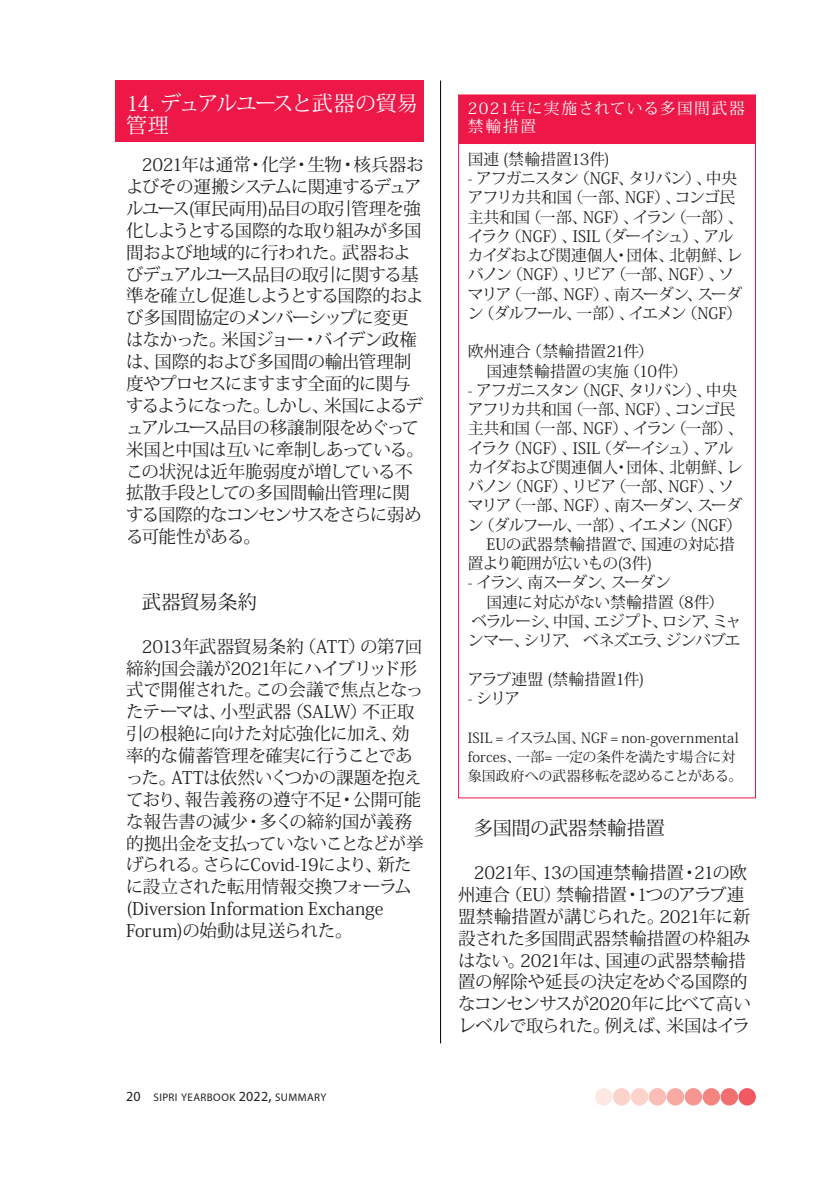
<style>
.page{position:relative;width:819px;height:1201px;background:#fff}
.page>*{position:absolute;margin:0;border:0;box-sizing:border-box;transform-origin:0 0}
.Headline_A_NEW{font:21px/21.9px "Koz Min Pr 6 N";letter-spacing:-.075em;color:#fff}
.t1{font:19.25px "Koz Min Pr 6 N";letter-spacing:-.005em;color:#231f20}
.t2{font:17.5px/21.9px "Koz Min Pr 6 N";letter-spacing:-.03em;color:#231f20}
.Box_text_first_parag{font:15.75px/19.2px "Koz Min Pr 6 N";letter-spacing:-.03em;color:#231f20}
.Box_text_first_parag-2{font:15.75px/19.2px "Koz Min Pr 6 N";letter-spacing:-.07em;color:#231f20}
.Box_text_first_parag-3{font:15.75px/19.2px "Koz Min Pr 6 N";letter-spacing:-.01em;color:#231f20}
.t3{font:15.75px/17.5px "Koz Min Pr 6 N";letter-spacing:.085em;color:#fff}
.Box_text_first_parag-4{font:15.75px "Koz Min Pr 6 N";letter-spacing:-.005em;color:#231f20}
.Box_text_first_parag-5{font:15.75px "Koz Min Pr 6 N";letter-spacing:.01em;color:#231f20}
.Box_text_first_parag-6{font:15.75px "Koz Min Pr 6 N";letter-spacing:.005em;color:#231f20}
.Box_text_first_parag-7{font:15.75px "Koz Min Pr 6 N";color:#231f20}
.Box_text_first_parag-8{font:14px/19.2px "Koz Min Pr 6 N";color:#231f20}
.Header_even{font:11.03px "Myriad Pro";letter-spacing:.035em;color:#231f20}
.s1{font-size:14px}
.s2{font-size:15.75px}
</style>
<div class="page">
<hr style="left:440px;top:80px;width:1px;height:963px;background:#000">
<div style="left:116px;top:81px;width:308px;height:61px;background:#ed1748"></div>
<div style="left:595px;top:1088px;width:17px;height:17px;background:#fde8e3;border-radius:50%"></div>
<div style="left:613px;top:1088px;width:17px;height:17px;background:#fbd3cb;border-radius:50%"></div>
<div style="left:630px;top:1088px;width:18px;height:17px;background:#fbd3cb;border-radius:50%"></div>
<div style="left:648px;top:1088px;width:18px;height:17px;background:#fabeb6;border-radius:50%"></div>
<div style="left:666px;top:1088px;width:18px;height:17px;background:#f8aaa2;border-radius:50%"></div>
<div style="left:684px;top:1088px;width:18px;height:17px;background:#f59690;border-radius:50%"></div>
<div style="left:702px;top:1088px;width:18px;height:17px;background:#f3847f;border-radius:50%"></div>
<div style="left:720px;top:1088px;width:18px;height:17px;background:#f26f6f;border-radius:50%"></div>
<div style="left:738px;top:1088px;width:18px;height:17px;background:#f05961;border-radius:50%"></div>
<div style="left:458px;top:95px;width:297px;height:48px;background:#ed1748"></div>
<div style="left:458px;top:94px;width:298px;height:49px;border:1px solid #ed1748"></div>
<p class="Headline_A_NEW" style="left:126px;top:93px;width:293px">14. デュアルユースと武器の貿易管理</p>
<p class="t2" style="left:126px;top:154px;width:299px;text-indent:16px">2021年は通常・化学・生物・核兵器およびその運搬システムに関連するデュアルユース(軍民両用)品目の取引管理を強化しようとする国際的な取り組みが多国間および地域的に行われた。武器およびデュアルユース品目の取引に関する基準を確立し促進しようとする国際的および多国間協定のメンバーシップに変更はなかった。米国ジョー・バイデン政権は、国際的および多国間の輸出管理制度やプロセスにますます全面的に関与するようになった。しかし、米国によるデュアルユース品目の移譲制限をめぐって米国と中国は互いに牽制しあっている。この状況は近年脆弱度が増している不拡散手段としての多国間輸出管理に関する国際的なコンセンサスをさらに弱める可能性がある。</p>
<p class="t1" style="left:142px;top:591px;width:117px">武器貿易条約</p>
<p class="t2" style="left:126px;top:635px;width:299px;text-indent:16px">2013年武器貿易条約（ATT）の第7回締約国会議が2021年にハイブリッド形式で開催された。この会議で焦点となったテーマは、小型武器（SALW）不正取引の根絶に向けた対応強化に加え、効率的な備蓄管理を確実に行うことであった。ATTは依然いくつかの課題を抱えており、報告義務の遵守不足・公開可能な報告書の減少・多くの締約国が義務的拠出金を支払っていないことなどが挙げられる。さらにCovid-19により、新たに設立された転用情報交換フォーラム(Diversion Information Exchange<br>Forum)の始動は見送られた。</p>
<p class="Header_even" style="left:126px;top:1090px;width:202px"><span class="s1">20</span> SIPRI YEARBOOK <span class="s1">2022</span><span class="s2">,</span> SUMMARY</p>
<p class="t3" style="left:467px;top:100px;width:278px">2021年に実施されている多国間武器禁輸措置</p>
<p class="Box_text_first_parag-7" style="left:467px;top:150px;width:144px">国連 (禁輸措置13件)</p>
<p class="Box_text_first_parag" style="left:467px;top:169px;width:277px">- アフガニスタン（NGF、タリバン）、中央アフリカ共和国（一部、NGF）、コンゴ民主共和国（一部、NGF）、イラン（一部）、イラク（NGF）、ISIL（ダーイシュ）、アルカイダおよび関連個人・団体、北朝鮮、レバノン（NGF）、リビア（一部、NGF）、ソマリア（一部、NGF）、南スーダン、スーダン（ダルフール、一部）、イエメン（NGF）</p>
<p class="Box_text_first_parag-6" style="left:467px;top:343px;width:187px">欧州連合（禁輸措置21件）</p>
<p class="Box_text_first_parag-5" style="left:486px;top:362px;width:203px">国連禁輸措置の実施（10件）</p>
<p class="Box_text_first_parag" style="left:467px;top:381px;width:277px">- アフガニスタン（NGF、タリバン）、中央アフリカ共和国（一部、NGF）、コンゴ民主共和国（一部、NGF）、イラン（一部）、イラク（NGF）、ISIL（ダーイシュ）、アルカイダおよび関連個人・団体、北朝鮮、レバノン（NGF）、リビア（一部、NGF）、ソマリア（一部、NGF）、南スーダン、スーダン（ダルフール、一部）、イエメン（NGF）</p>
<p class="Box_text_first_parag-3" style="left:467px;top:535px;width:268px;text-indent:19px">EUの武器禁輸措置で、国連の対応措置より範囲が広いもの(3件)</p>
<p class="Box_text_first_parag" style="left:467px;top:573px;width:204px">- イラン、南スーダン、スーダン</p>
<p class="Box_text_first_parag-4" style="left:486px;top:593px;width:239px">国連に対応がない禁輸措置（8件）</p>
<p class="Box_text_first_parag-2" style="left:467px;top:612px;width:275px">ベラルーシ、中国、エジプト、ロシア、ミャンマー、シリア、 ベネズエラ、ジンバブエ</p>
<p class="Box_text_first_parag" style="left:467px;top:669px;width:178px">アラブ連盟 (禁輸措置1件)</p>
<p class="Box_text_first_parag" style="left:467px;top:689px;width:54px">- シリア</p>
<p class="Box_text_first_parag-8" style="left:467px;top:728px;width:276px">ISIL = イスラム国、NGF = non-governmental forces、一部= 一定の条件を満たす場合に対象国政府への武器移転を認めることがある。</p>
<p class="t1" style="left:474px;top:817px;width:193px">多国間の武器禁輸措置</p>
<p class="t2" style="left:458px;top:862px;width:294px;text-indent:16px">2021年、13の国連禁輸措置・21の欧州連合（EU）禁輸措置・1つのアラブ連盟禁輸措置が講じられた。2021年に新設された多国間武器禁輸措置の枠組みはない。2021年は、国連の武器禁輸措置の解除や延長の決定をめぐる国際的なコンセンサスが2020年に比べて高いレベルで取られた。例えば、米国はイラ</p>
</div>
